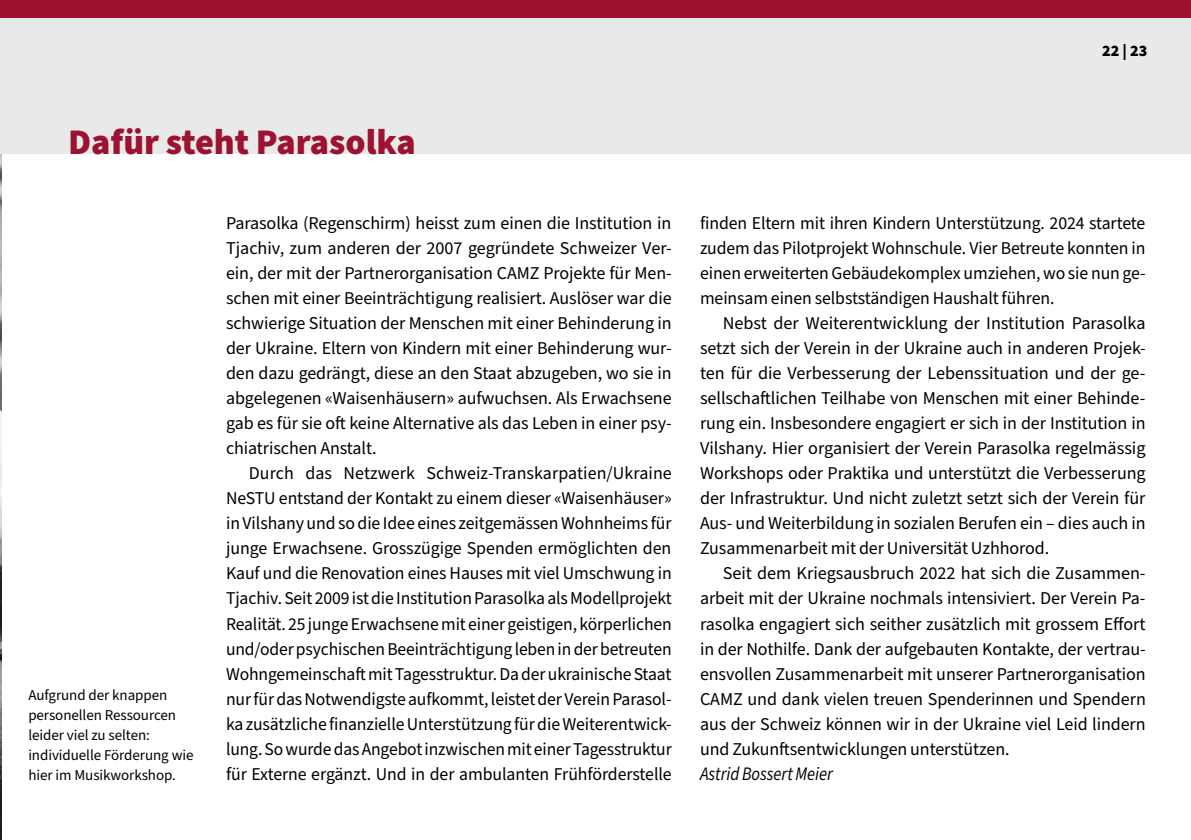
<style>
.page{position:relative;width:1191px;height:840px;background:#fff}
.page>*{position:absolute;margin:0;border:0;box-sizing:border-box;transform-origin:0 0}
.t1{font:900 36px "Source Sans Pro";color:#9d1231}
.t2{font:italic 19px "Source Sans Pro";color:#000;scale:.88 1}
.t3{font:18px/25px "Source Sans Pro";letter-spacing:-.005em;color:#000;text-align:justify}
.t4{font:900 16px "Source Sans Pro";color:#000}
.t5{font:15px/20px "Source Sans Pro";letter-spacing:-.005em;color:#000}
</style>
<div class="page">
<img style="left:0;top:154px;width:1px;height:685px">
<div style="left:0;top:0;width:1191px;height:154px;background:#e8e9e9"></div>
<div style="left:0;top:0;width:1191px;height:17px;background:#9d1231"></div>
<h1 class="t1" style="left:68px;top:117px;width:349px">Dafür steht Parasolka</h1>
<p class="t5" style="left:28px;top:684px;width:167px">Aufgrund der knappen personellen Ressourcen leider viel zu selten: individuelle Förderung wie hier im Musikworkshop.</p>
<p class="t3" style="left:226px;top:211px;width:447px">Parasolka (Regenschirm) heisst zum einen die Institution in Tjachiv, zum anderen der 2007 gegründete Schweizer Ver&shy;ein, der mit der Partnerorganisation CAMZ Projekte für Men&shy;schen mit einer Beeinträchtigung realisiert. Auslöser war die schwierige Situation der Menschen mit einer Behinderung in der Ukraine. Eltern von Kindern mit einer Behinderung wur&shy;den dazu gedrängt, diese an den Staat abzugeben, wo sie in abgelegenen «Waisenhäusern» aufwuchsen. Als Erwachsene gab es für sie oft keine Alternative als das Leben in einer psy&shy;chiatrischen Anstalt.</p>
<p class="t3" style="left:226px;top:461px;width:447px;text-indent:23px">Durch das Netzwerk Schweiz-Transkarpatien/Ukraine NeSTU entstand der Kontakt zu einem dieser «Waisenhäuser» in Vilshany und so die Idee eines zeitgemässen Wohnheims für junge Erwachsene. Grosszügige Spenden ermöglichten den Kauf und die Renovation eines Hauses mit viel Umschwung in Tjachiv. Seit 2009 ist die Institution Parasolka als Modellprojekt Realität. 25 junge Erwachsene mit einer geistigen, körperlichen und/oder psychischen Beeinträchtigung leben in der betreuten Wohngemeinschaft mit Tagesstruktur. Da der ukrainische Staat nur für das Notwendigste aufkommt, leistet der Verein Parasol&shy;ka zusätzliche finanzielle Unterstützung für die Weiterentwick&shy;lung. So wurde das Angebot inzwischen mit einer Tagesstruktur für Externe ergänzt. Und in der ambulanten Frühförderstelle</p>
<p class="t4" style="left:1102px;top:40px;width:47px">22 | 23</p>
<p class="t3" style="left:700px;top:211px;width:447px">finden Eltern mit ihren Kindern Unterstützung. 2024 startete zudem das Pilotprojekt Wohnschule. Vier Betreute konnten in einen erweiterten Gebäudekomplex umziehen, wo sie nun ge&shy;meinsam einen selbstständigen Haushalt führen.</p>
<p class="t3" style="left:700px;top:311px;width:447px;text-indent:23px">Nebst der Weiterentwicklung der Institution Parasolka setzt sich der Verein in der Ukraine auch in anderen Projek&shy;ten für die Verbesserung der Lebenssituation und der ge&shy;sellschaftlichen Teilhabe von Menschen mit einer Behinde&shy;rung ein. Insbesondere engagiert er sich in der Institution in Vilshany. Hier organisiert der Verein Parasolka regelmässig Workshops oder Praktika und unterstützt die Verbesserung der Infrastruktur. Und nicht zuletzt setzt sich der Verein für Aus- und Weiterbildung in sozialen Berufen ein – dies auch in Zusammenarbeit mit der Universität Uzhhorod.</p>
<p class="t3" style="left:700px;top:561px;width:447px;text-indent:23px">Seit dem Kriegsausbruch 2022 hat sich die Zusammen&shy;arbeit mit der Ukraine nochmals intensiviert. Der Verein Pa&shy;rasolka engagiert sich seither zusätzlich mit grossem Effort in der Nothilfe. Dank der aufgebauten Kontakte, der vertrau&shy;ensvollen Zusammenarbeit mit unserer Partnerorganisation CAMZ und dank vielen treuen Spenderinnen und Spendern aus der Schweiz können wir in der Ukraine viel Leid lindern und Zukunftsentwicklungen unterstützen.</p>
<p class="t2" style="left:700px;top:760px;width:153px">Astrid Bossert Meier</p>
</div>
